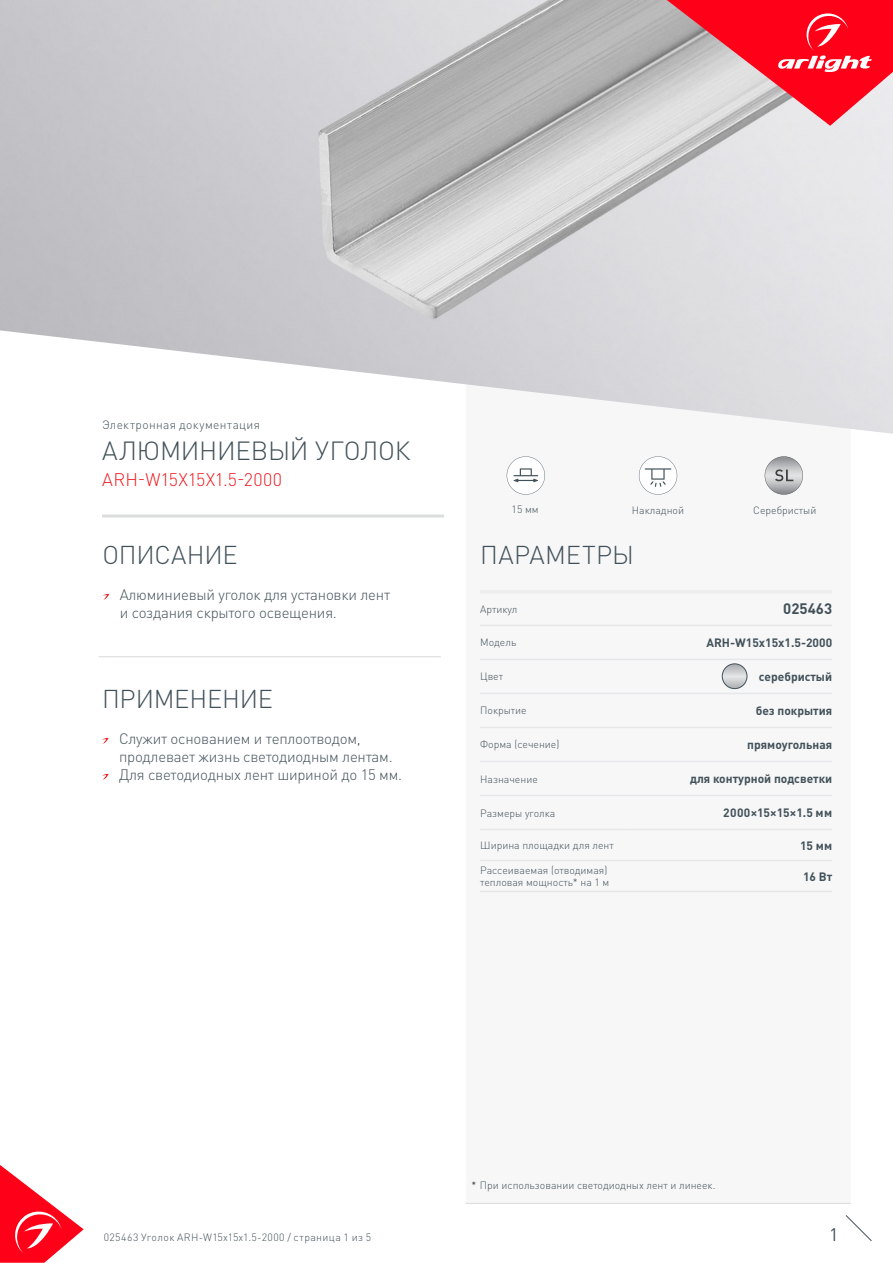
<style>
.page{position:relative;width:893px;height:1263px;background:#fff}
.page>*{position:absolute;margin:0;border:0;box-sizing:border-box;transform-origin:0 0}
.t1{font:300 25.95px "DIN Pro";letter-spacing:-.01em;color:#425159}
.t2{font:300 25.5px "DIN Pro";letter-spacing:-.005em;color:#425159}
.t3{font:300 25.5px "DIN Pro";letter-spacing:.015em;color:#425159}
.t4{font:300 18px "DIN Pro";letter-spacing:.01em;color:#ee1d23}
.t5{font:18px "DIN Pro";color:#425159}
.t6{font:300 15px/18px "DIN Pro";letter-spacing:-.015em;color:#425159}
.t7{font:700 15px "DIN Pro";color:#425159}
.t8{font:700 12px "DIN Pro";color:#425159}
.t9{font:300 12px "DIN Pro";letter-spacing:.03em;color:#425159}
.t10{font:700 12px "DIN Pro";letter-spacing:.02em;color:#425159}
.t11{font:300 10.5px/12.6px "DIN Pro";color:#425159}
.t12{font:300 10.5px "DIN Pro";letter-spacing:.035em;color:#425159}
.s1{color:#231f20}
</style>
<div class="page">
<svg style="left:0;top:1165px;width:84px;height:98px"></svg>
<svg style="left:845px;top:1215px;width:27px;height:26px"></svg>
<div style="left:466px;top:250px;width:384px;height:953px;background:#f7f7f8"></div>
<svg style="left:507px;top:456px;width:38px;height:39px"></svg>
<hr style="left:102px;top:514px;width:342px;height:3px;background:#dcdddf">
<img style="left:0;top:0;width:893px;height:434px">
<hr style="left:480px;top:590px;width:148px;height:4px;background:#eeeeef">
<hr style="left:628px;top:590px;width:204px;height:4px;background:#eeeeef">
<hr style="left:480px;top:625px;width:148px;height:1px;background:#e6e7e9">
<hr style="left:628px;top:625px;width:204px;height:1px;background:#e6e7e9">
<hr style="left:480px;top:659px;width:148px;height:1px;background:#e6e7e9">
<hr style="left:628px;top:659px;width:204px;height:1px;background:#e6e7e9">
<hr style="left:480px;top:693px;width:148px;height:1px;background:#e6e7e9">
<hr style="left:628px;top:693px;width:204px;height:1px;background:#e6e7e9">
<hr style="left:480px;top:727px;width:148px;height:1px;background:#e6e7e9">
<hr style="left:628px;top:727px;width:204px;height:1px;background:#e6e7e9">
<hr style="left:480px;top:761px;width:148px;height:1px;background:#e6e7e9">
<hr style="left:628px;top:761px;width:204px;height:1px;background:#e6e7e9">
<hr style="left:480px;top:795px;width:148px;height:1px;background:#e6e7e9">
<hr style="left:628px;top:795px;width:204px;height:1px;background:#e6e7e9">
<hr style="left:480px;top:829px;width:148px;height:1px;background:#e6e7e9">
<hr style="left:628px;top:829px;width:204px;height:1px;background:#e6e7e9">
<hr style="left:480px;top:860px;width:148px;height:1px;background:#e6e7e9">
<hr style="left:628px;top:860px;width:204px;height:1px;background:#e6e7e9">
<hr style="left:480px;top:891px;width:148px;height:1px;background:#e6e7e9">
<hr style="left:628px;top:891px;width:204px;height:1px;background:#e6e7e9">
<svg style="left:667px;top:0;width:226px;height:126px"></svg>
<svg style="left:103px;top:594px;width:6px;height:6px"></svg>
<svg style="left:102px;top:738px;width:7px;height:6px"></svg>
<svg style="left:102px;top:774px;width:7px;height:6px"></svg>
<hr style="left:466px;top:1203px;width:384px;height:1px;background:#dcdddf">
<hr style="left:99px;top:656px;width:342px;height:1px;background:#dcdddf">
<svg style="left:639px;top:456px;width:38px;height:39px"></svg>
<svg style="left:765px;top:456px;width:38px;height:39px"></svg>
<svg style="left:722px;top:664px;width:25px;height:25px"></svg>
<div style="left:722px;top:663px;width:25px;height:26px;border:1px solid #425159;border-radius:50%"></div>
<p class="t9" style="left:102px;top:417px;width:160px">Электронная документация</p>
<p class="t1" style="left:102px;top:433px;width:310px">АЛЮМИНИЕВЫЙ УГОЛОК</p>
<p class="t4" style="left:102px;top:467px;width:181px">ARH-W15X15X1.5-2000</p>
<p class="t2" style="left:102px;top:537px;width:137px">ОПИСАНИЕ</p>
<p class="t6" style="left:120px;top:584px;width:272px">Алюминиевый уголок для установки лент и создания скрытого освещения.</p>
<p class="t2" style="left:102px;top:681px;width:172px">ПРИМЕНЕНИЕ</p>
<p class="t6" style="left:119px;top:728px;width:275px">Служит основанием и теплоотводом, продлевает жизнь светодиодным лентам.</p>
<p class="t6" style="left:119px;top:764px;width:285px">Для светодиодных лент шириной до 15 мм.</p>
<p class="t11" style="left:512px;top:502px;width:29px">15 мм</p>
<p class="t11" style="left:632px;top:504px;width:54px">Накладной</p>
<p class="t11" style="left:753px;top:503px;width:65px">Серебристый</p>
<p class="t3" style="left:480px;top:537px;width:155px">ПАРАМЕТРЫ</p>
<p class="t11" style="left:480px;top:602px;width:39px">Артикул</p>
<p class="t7" style="left:783px;top:599px;width:50px">025463</p>
<p class="t11" style="left:480px;top:636px;width:38px">Модель</p>
<p class="t8" style="left:706px;top:634px;width:127px">ARH-W15x15x1.5-2000</p>
<p class="t11" style="left:480px;top:670px;width:24px">Цвет</p>
<p class="t8" style="left:759px;top:668px;width:75px">серебристый</p>
<p class="t11" style="left:480px;top:704px;width:48px">Покрытие</p>
<p class="t8" style="left:756px;top:702px;width:78px">без покрытия</p>
<p class="t11" style="left:480px;top:738px;width:81px">Форма (сечение)</p>
<p class="t8" style="left:747px;top:736px;width:86px">прямоугольная</p>
<p class="t11" style="left:480px;top:772px;width:59px">Назначение</p>
<p class="t8" style="left:690px;top:770px;width:144px">для контурной подсветки</p>
<p class="t11" style="left:480px;top:806px;width:77px">Размеры уголка</p>
<p class="t10" style="left:723px;top:805px;width:110px">2000×15×15×1.5 мм</p>
<p class="t11" style="left:480px;top:838px;width:135px">Ширина площадки для лент</p>
<p class="t8" style="left:800px;top:837px;width:34px">15 мм</p>
<p class="t11" style="left:480px;top:863px;width:131px">Рассеиваемая (отводимая) тепловая мощность* на 1 м</p>
<p class="t8" style="left:803px;top:868px;width:31px">16 Вт</p>
<p class="t11" style="left:471px;top:1178px;width:246px"><span class="s1">*</span> При использовании светодиодных лент и линеек.</p>
<p class="t12" style="left:104px;top:1230px;width:269px">025463 Уголок ARH-W15x15x1.5-2000 / страница 1 из 5</p>
<h3 class="t5" style="left:829px;top:1222px;width:11px">1</h3>
</div>
